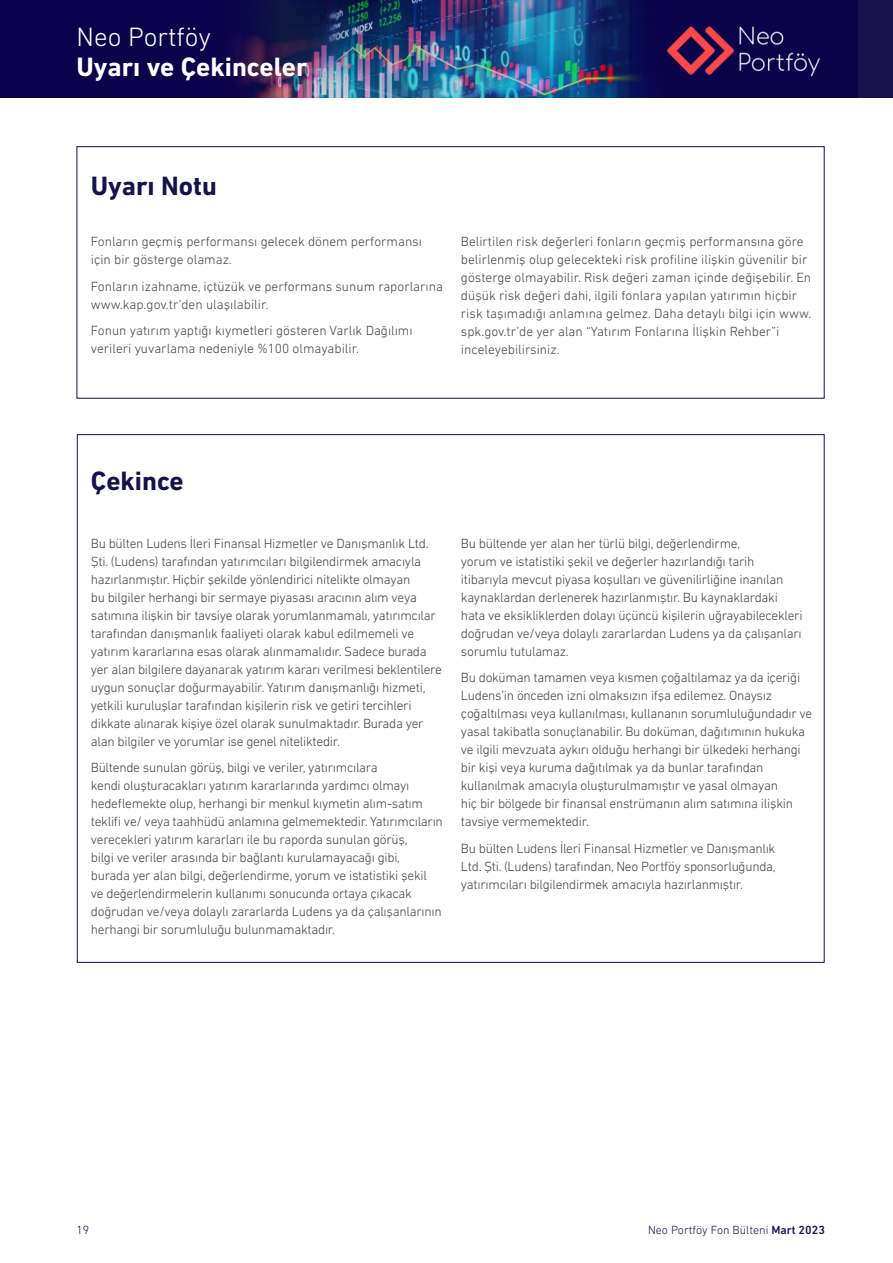
<style>
.page{position:relative;width:893px;height:1263px;background:#fff}
.page>*{position:absolute;margin:0;border:0;box-sizing:border-box;transform-origin:0 0}
.t1{font:700 27px "DIN Next LT Pro";color:#fff}
.t2{font:700 27px "DIN Next LT Pro";color:#171249}
.t3{font:300 27px "DIN Next LT Pro";color:#fff}
.t4{font:300 13.5px/18px "DIN Next LT Pro";letter-spacing:-.02em;color:#414042}
.t5{font:300 13.5px/18px "DIN Next LT Pro";color:#414042}
.t6{font:300 12px "DIN Next LT Pro";color:#171249}
.s1{font-weight:500}
</style>
<div class="page">
<div style="left:0;top:0;width:893px;height:98px;background:#0b024b"></div>
<div style="left:565px;top:0;width:328px;height:98px;background:#171249"></div>
<img style="left:675px;top:0;width:183px;height:98px">
<div style="left:77px;top:434px;width:748px;height:529px;background:#fff;border:1px solid #171249"></div>
<div style="left:77px;top:146px;width:748px;height:253px;border:1px solid #171249"></div>
<img style="left:235px;top:0;width:440px;height:98px">
<h1 class="t3" style="left:77px;top:21px;width:136px">Neo Portföy</h1>
<h1 class="t1" style="left:77px;top:51px;width:233px">Uyarı ve Çekinceler</h1>
<h1 class="t2" style="left:91px;top:170px;width:127px">Uyarı Notu</h1>
<p class="t5" style="left:91px;top:232px;width:333px">Fonların geçmiş performansı gelecek dönem performansı için bir gösterge olamaz.</p>
<p class="t5" style="left:91px;top:277px;width:354px">Fonların izahname, içtüzük ve performans sunum raporlarına www.kap.gov.tr’den ulaşılabilir.</p>
<p class="t5" style="left:91px;top:321px;width:323px">Fonun yatırım yaptığı kıymetleri gösteren Varlık Dağılımı verileri yuvarlama nedeniyle %100 olmayabilir.</p>
<p class="t5" style="left:461px;top:232px;width:352px">Belirtilen risk değerleri fonların geçmiş performansına göre belirlenmiş olup gelecekteki risk profiline ilişkin güvenilir bir gösterge olmayabilir. Risk değeri zaman içinde değişebilir. En düşük risk değeri dahi, ilgili fonlara yapılan yatırımın hiçbir risk taşımadığı anlamına gelmez. Daha detaylı bilgi için www. spk.gov.tr’de yer alan “Yatırım Fonlarına İlişkin Rehber”i inceleyebilirsiniz.</p>
<h1 class="t2" style="left:91px;top:465px;width:94px">Çekince</h1>
<p class="t4" style="left:91px;top:534px;width:352px">Bu bülten Ludens İleri Finansal Hizmetler ve Danışmanlık Ltd.<br>Şti. (Ludens) tarafından yatırımcıları bilgilendirmek amacıyla hazırlanmıştır. Hiçbir şekilde yönlendirici nitelikte olmayan<br>bu bilgiler herhangi bir sermaye piyasası aracının alım veya satımına ilişkin bir tavsiye olarak yorumlanmamalı, yatırımcılar tarafından danışmanlık faaliyeti olarak kabul edilmemeli ve yatırım kararlarına esas olarak alınmamalıdır. Sadece burada yer alan bilgilere dayanarak yatırım kararı verilmesi beklentilere uygun sonuçlar doğurmayabilir. Yatırım danışmanlığı hizmeti, yetkili kuruluşlar tarafından kişilerin risk ve getiri tercihleri dikkate alınarak kişiye özel olarak sunulmaktadır. Burada yer alan bilgiler ve yorumlar ise genel niteliktedir.</p>
<p class="t4" style="left:91px;top:759px;width:354px">Bültende sunulan görüş, bilgi ve veriler, yatırımcılara<br>kendi oluşturacakları yatırım kararlarında yardımcı olmayı hedeflemekte olup, herhangi bir menkul kıymetin alım-satım teklifi ve/ veya taahhüdü anlamına gelmemektedir. Yatırımcıların verecekleri yatırım kararları ile bu raporda sunulan görüş,<br>bilgi ve veriler arasında bir bağlantı kurulamayacağı gibi,<br>burada yer alan bilgi, değerlendirme, yorum ve istatistiki şekil ve değerlendirmelerin kullanımı sonucunda ortaya çıkacak doğrudan ve/veya dolaylı zararlarda Ludens ya da çalışanlarının herhangi bir sorumluluğu bulunmamaktadır.</p>
<p class="t4" style="left:461px;top:534px;width:343px">Bu bültende yer alan her türlü bilgi, değerlendirme,<br>yorum ve istatistiki şekil ve değerler hazırlandığı tarih itibarıyla mevcut piyasa koşulları ve güvenilirliğine inanılan kaynaklardan derlenerek hazırlanmıştır. Bu kaynaklardaki hata ve eksikliklerden dolayı üçüncü kişilerin uğrayabilecekleri doğrudan ve/veya dolaylı zararlardan Ludens ya da çalışanları sorumlu tutulamaz.</p>
<p class="t4" style="left:461px;top:668px;width:353px">Bu doküman tamamen veya kısmen çoğaltılamaz ya da içeriği Ludens’in önceden izni olmaksızın ifşa edilemez. Onaysız çoğaltılması veya kullanılması, kullananın sorumluluğundadır ve yasal takibatla sonuçlanabilir. Bu doküman, dağıtımının hukuka ve ilgili mevzuata aykırı olduğu herhangi bir ülkedeki herhangi bir kişi veya kuruma dağıtılmak ya da bunlar tarafından kullanılmak amacıyla oluşturulmamıştır ve yasal olmayan<br>hiç bir bölgede bir finansal enstrümanın alım satımına ilişkin tavsiye vermemektedir.</p>
<p class="t4" style="left:461px;top:839px;width:316px;text-align:justify">Bu bülten Ludens İleri Finansal Hizmetler ve Danışmanlık Ltd. Şti. (Ludens) tarafından, Neo Portföy sponsorluğunda, yatırımcıları bilgilendirmek amacıyla hazırlanmıştır.</p>
<p class="t6" style="left:77px;top:1223px;width:14px">19</p>
<p class="t6" style="left:648px;top:1223px;width:178px">Neo Portföy Fon Bülteni <span class="s1">Mart 2023</span></p>
</div>
